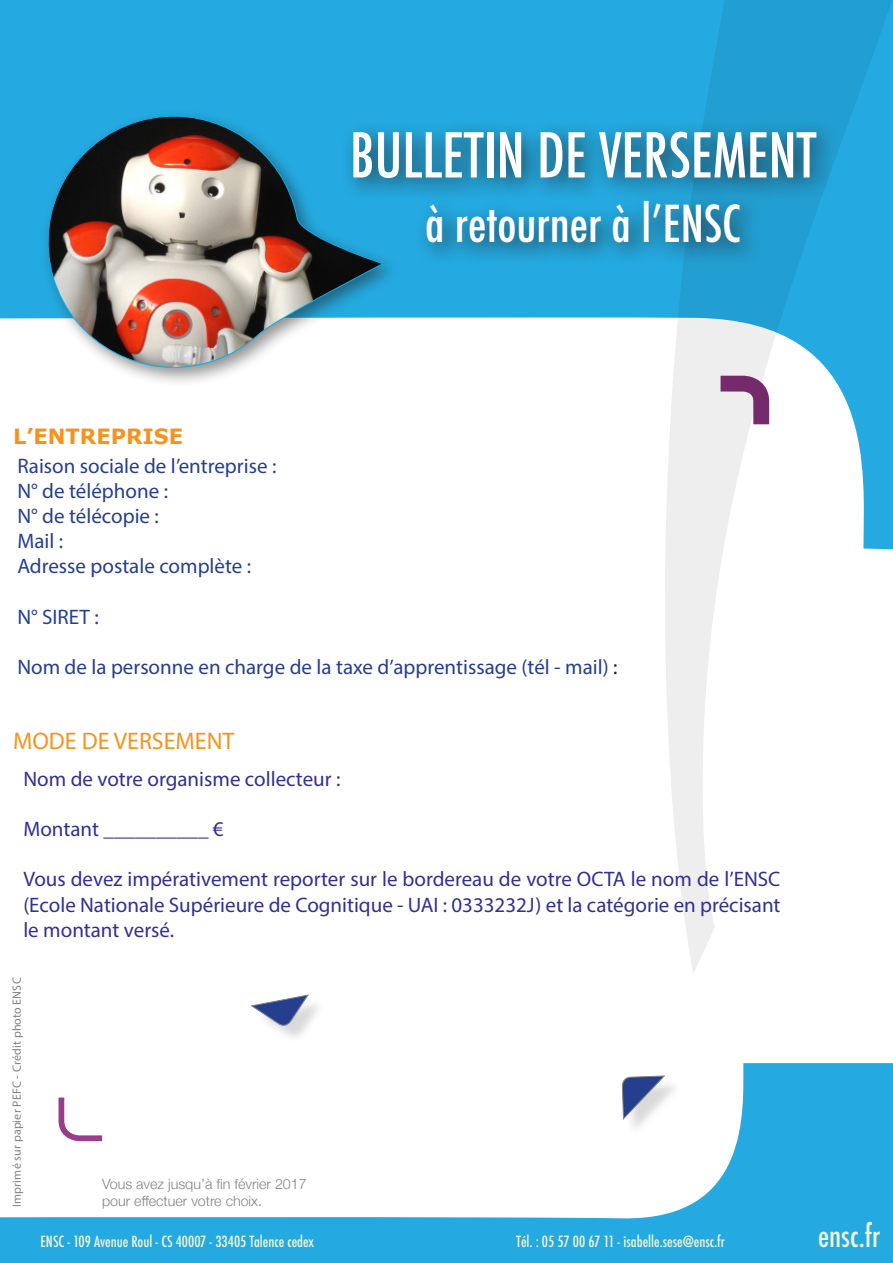
<style>
.page{position:relative;width:893px;height:1263px;background:#fff}
.page>*{position:absolute;margin:0;border:0;box-sizing:border-box;transform-origin:0 0}
.t1{font:500 condensed 60px "Futura";color:#fff}
.t2{font:500 condensed 49.5px "Futura";color:#fff}
.t3{font:500 condensed 30px "Futura";color:#f0f3d3}
.t4{font:24px "Myriad Pro";color:#f7931d}
.t5{font:21px/25.2px "Myriad Pro";color:#323092;text-align:justify}
.t6{font:21px "Myriad Pro";color:#253f8e}
.t7{font:700 21px "Verdana";color:#f7931d}
.t8{font:500 condensed 15px "Futura";color:#f0f3d3}
.t9{font:300 14.25px/17.1px "Helvetica Neue";color:#808285}
.t10{font:12px "Myriad Pro";letter-spacing:.01em;color:#808285}
.s1{color:#231f20}
</style>
<div class="page">
<div style="left:0;top:0;width:634px;height:319px;background:#24aae1"></div>
<svg style="left:0;top:1063px;width:893px;height:200px"></svg>
<svg style="left:634px;top:0;width:259px;height:973px"></svg>
<div style="left:40px;top:108px;width:362px;height:280px;background:#231f20;opacity:.5"></div>
<svg style="left:33px;top:101px;width:351px;height:281px"></svg>
<svg style="left:56px;top:1092px;width:52px;height:52px"></svg>
<svg style="left:705px;top:368px;width:72px;height:72px"></svg>
<div style="left:624px;top:1078px;width:58px;height:59px;background:#231f20;opacity:.17"></div>
<svg style="left:622px;top:1075px;width:44px;height:44px"></svg>
<div style="left:255px;top:997px;width:71px;height:47px;background:#231f20;opacity:.17"></div>
<svg style="left:250px;top:994px;width:59px;height:34px"></svg>
<div style="left:341px;top:120px;width:499px;height:147px;background:#231f20;opacity:.75"></div>
<p class="t7" style="left:13px;top:423px;width:172px">L’ENTREPRISE</p>
<p class="t1" style="left:350px;top:117px;width:468px">BULLETIN DE VERSEMENT</p>
<p class="t2" style="left:425px;top:192px;width:318px">à retourner à l’ENSC</p>
<p class="t6" style="left:17px;top:453px;width:261px">Raison sociale de l’entreprise :</p>
<p class="t6" style="left:17px;top:478px;width:152px">N° de téléphone :</p>
<p class="t6" style="left:17px;top:503px;width:143px">N° de télécopie :</p>
<p class="t6" style="left:17px;top:528px;width:47px">Mail :</p>
<p class="t6" style="left:17px;top:553px;width:235px">Adresse postale complète :</p>
<p class="t6" style="left:17px;top:604px;width:83px">N° SIRET :</p>
<p class="t6" style="left:17px;top:654px;width:602px">Nom de la personne en charge de la taxe d’apprentissage (tél - mail) <span class="s1">:</span></p>
<p class="t4" style="left:13px;top:726px;width:223px">MODE DE VERSEMENT</p>
<p class="t5" style="left:23px;top:766px;width:319px">Nom de votre organisme collecteur :</p>
<p class="t5" style="left:23px;top:816px;width:202px">Montant __________ €</p>
<p class="t5" style="left:23px;top:866px;width:759px">Vous devez impérativement reporter sur le bordereau de votre OCTA le nom de l’ENSC (Ecole Nationale Supérieure de Cognitique - UAI : 0333232J) et la catégorie en précisant le montant versé.</p>
<p class="t10" style="left:9px;top:1207px;width:231px;rotate:-90deg">Imprimé sur papier PEFC - Crédit photo ENSC</p>
<p class="t9" style="left:102px;top:1174px;width:206px">Vous avez jusqu’à fin février 2017 pour effectuer votre choix.</p>
<p class="t8" style="left:41px;top:1231px;width:275px">ENSC - 109 Avenue Roul - CS 40007 - 33405 Talence cedex</p>
<p class="t8" style="left:516px;top:1231px;width:210px">Tél. : 05 57 00 67 11 - isabelle.sese@ensc.fr</p>
<p class="t3" style="left:818px;top:1216px;width:64px">ensc.fr</p>
</div>
